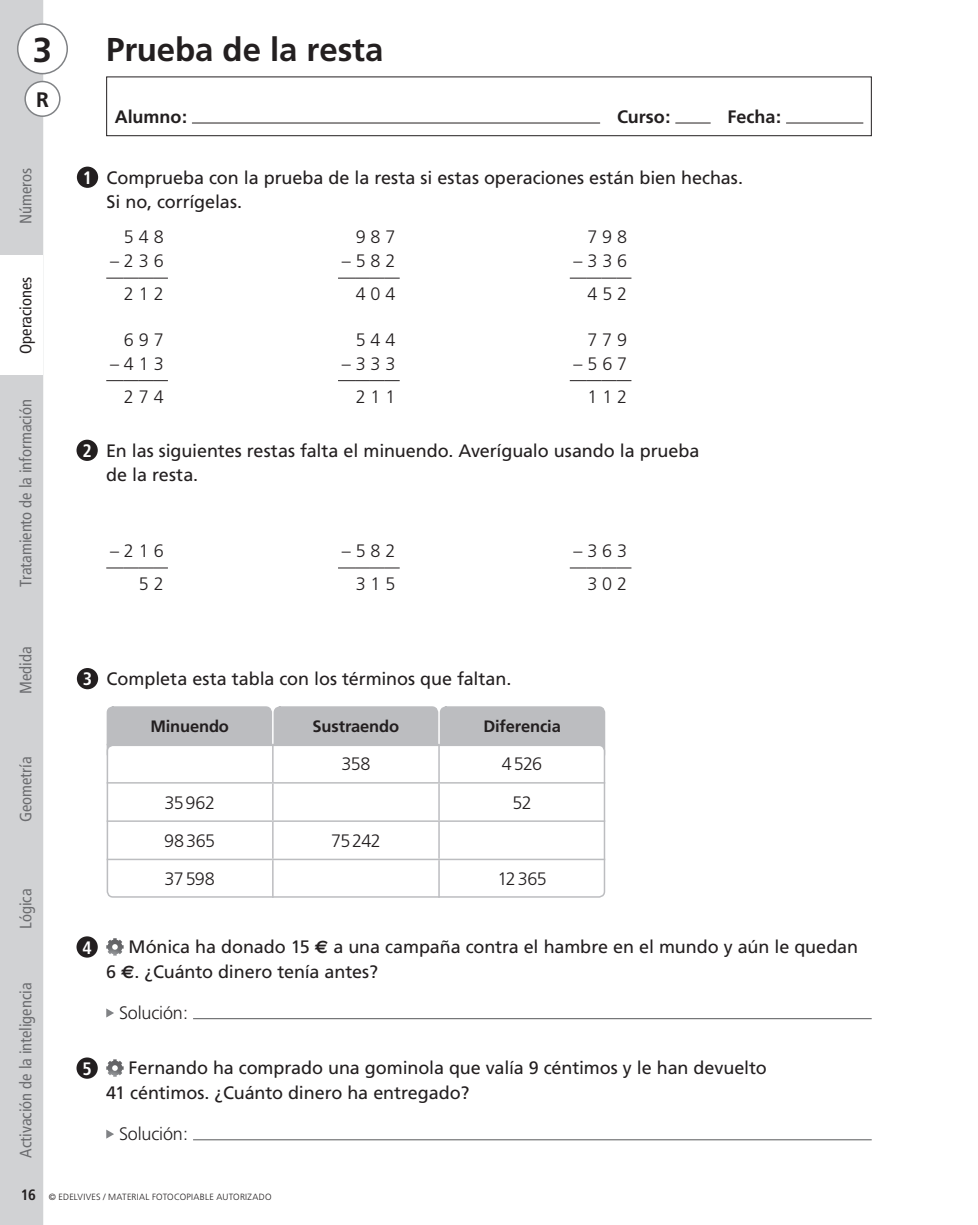
<style>
.page{position:relative;width:978px;height:1225px;background:#fff}
.page>*{position:absolute;margin:0;border:0;box-sizing:border-box;transform-origin:0 0}
.t1{font:700 34.5px "Frutiger";color:#231f20}
.t2{font:700 33px "Frutiger";letter-spacing:-.005em;color:#231f20}
.t3{font:700 21px "Frutiger";color:#231f20}
.t4{font:18px/24.8px "Frutiger";letter-spacing:-.005em;color:#231f20}
.t5{font:300 18px/24.3px "Frutiger";letter-spacing:.27em;color:#231f20;text-align:right}
.t6{font:700 18px "Frutiger";letter-spacing:-.005em;color:#231f20}
.t7{font:300 18px "Frutiger";letter-spacing:-.01em;color:#231f20}
.t8{font:700 condensed 18px "Frutiger";color:#fff}
.t9{font:condensed 16.5px "Frutiger";color:#6c6d70}
.t10{font:700 16.5px "Frutiger";letter-spacing:-.01em;color:#231f20}
.t11{font:condensed 16.5px "Frutiger";color:#231f20}
.t12{font:300 9px "Frutiger";letter-spacing:.03em;color:#231f20}
.s1{font-weight:700;font-stretch:condensed;color:#fff}
.s2{font-family:"Euro Sans";font-weight:700}
.s3{font-weight:700;font-stretch:condensed;font-size:15px}
</style>
<div class="page">
<hr style="left:42px;top:0;width:1px;height:1224px;background:#d1d2d4">
<div style="left:0;top:0;width:42px;height:1224px;background:#d1d2d4"></div>
<div style="left:18px;top:24px;width:49px;height:50px;background:#fff;border-radius:50%"></div>
<div style="left:17px;top:23px;width:51px;height:51px;border:2px solid #808285;border-radius:50%"></div>
<div style="left:25px;top:82px;width:35px;height:34px;background:#fff;border-radius:50%"></div>
<div style="left:24px;top:81px;width:37px;height:36px;border:2px solid #808285;border-radius:50%"></div>
<div style="left:106px;top:76px;width:766px;height:60px;border:1px solid #231f20"></div>
<hr style="left:192px;top:123px;width:408px;height:1px;background:#231f20">
<hr style="left:676px;top:123px;width:34px;height:1px;background:#231f20">
<hr style="left:786px;top:123px;width:77px;height:1px;background:#231f20">
<div style="left:0;top:256px;width:42px;height:119px;background:#fff"></div>
<div style="left:77px;top:167px;width:21px;height:21px;background:#231f20;border-radius:50%"></div>
<img style="left:106px;top:938px;width:18px;height:17px">
<svg style="left:106px;top:1008px;width:8px;height:9px"></svg>
<hr style="left:193px;top:1018px;width:679px;height:1px;background:#57585a">
<div style="left:76px;top:936px;width:22px;height:21px;background:#231f20;border-radius:50%"></div>
<img style="left:106px;top:1059px;width:18px;height:17px">
<svg style="left:106px;top:1129px;width:8px;height:9px"></svg>
<hr style="left:193px;top:1139px;width:679px;height:1px;background:#57585a">
<div style="left:76px;top:1057px;width:22px;height:21px;background:#231f20;border-radius:50%"></div>
<div style="left:77px;top:668px;width:21px;height:21px;background:#231f20;border-radius:50%"></div>
<div style="left:107px;top:707px;width:164px;height:52px;background:#bcbdc0;border-radius:6px"></div>
<div style="left:107px;top:706px;width:165px;height:54px;border:2px solid #bcbdc0;border-radius:6px"></div>
<div style="left:274px;top:707px;width:163px;height:52px;background:#bcbdc0;border-radius:6px"></div>
<div style="left:274px;top:706px;width:164px;height:54px;border:2px solid #bcbdc0;border-radius:6px"></div>
<div style="left:440px;top:707px;width:164px;height:52px;background:#bcbdc0;border-radius:6px"></div>
<div style="left:440px;top:706px;width:165px;height:54px;border:2px solid #bcbdc0;border-radius:6px"></div>
<div style="left:107px;top:745px;width:497px;height:152px;background:#fff;border-radius:6px"></div>
<div style="left:107px;top:744px;width:498px;height:153px;border:2px solid #bcbdc0;border-radius:6px"></div>
<hr style="left:107px;top:744px;width:166px;height:1px;background:#bcbdc0">
<hr style="left:273px;top:744px;width:167px;height:1px;background:#bcbdc0">
<hr style="left:272px;top:745px;width:2px;height:37px;background:#bcbdc0">
<hr style="left:438px;top:745px;width:2px;height:37px;background:#bcbdc0">
<hr style="left:272px;top:783px;width:2px;height:37px;background:#bcbdc0">
<hr style="left:438px;top:783px;width:2px;height:37px;background:#bcbdc0">
<hr style="left:272px;top:822px;width:2px;height:36px;background:#bcbdc0">
<hr style="left:438px;top:822px;width:2px;height:36px;background:#bcbdc0">
<hr style="left:272px;top:860px;width:2px;height:37px;background:#bcbdc0">
<hr style="left:438px;top:860px;width:2px;height:37px;background:#bcbdc0">
<hr style="left:107px;top:782px;width:166px;height:1px;background:#bcbdc0">
<hr style="left:273px;top:782px;width:166px;height:1px;background:#bcbdc0">
<hr style="left:439px;top:782px;width:166px;height:1px;background:#bcbdc0">
<hr style="left:107px;top:820px;width:166px;height:2px;background:#bcbdc0">
<hr style="left:273px;top:820px;width:166px;height:2px;background:#bcbdc0">
<hr style="left:439px;top:820px;width:166px;height:2px;background:#bcbdc0">
<hr style="left:107px;top:858px;width:166px;height:2px;background:#bcbdc0">
<hr style="left:273px;top:858px;width:166px;height:2px;background:#bcbdc0">
<hr style="left:439px;top:858px;width:166px;height:2px;background:#bcbdc0">
<svg style="left:106px;top:278px;width:62px;height:1px"></svg>
<svg style="left:338px;top:278px;width:62px;height:1px"></svg>
<svg style="left:570px;top:278px;width:61px;height:1px"></svg>
<svg style="left:106px;top:380px;width:62px;height:1px"></svg>
<svg style="left:338px;top:380px;width:62px;height:1px"></svg>
<svg style="left:570px;top:380px;width:61px;height:1px"></svg>
<div style="left:76px;top:439px;width:22px;height:22px;background:#231f20;border-radius:50%"></div>
<svg style="left:106px;top:567px;width:62px;height:1px"></svg>
<svg style="left:338px;top:567px;width:62px;height:1px"></svg>
<svg style="left:570px;top:567px;width:61px;height:1px"></svg>
<h1 class="t1" style="left:33px;top:30px;width:21px">3</h1>
<h2 class="t2" style="left:106px;top:30px;width:279px">Prueba de la resta</h2>
<p class="t3" style="left:36px;top:87px;width:14px">R</p>
<p class="t9" style="left:16px;top:224px;width:58px;rotate:-90deg">Números</p>
<p class="t11" style="left:16px;top:354px;width:79px;rotate:-90deg">Operaciones</p>
<p class="t9" style="left:16px;top:586px;width:189px;rotate:-90deg">Tratamiento de la información</p>
<p class="t9" style="left:16px;top:694px;width:49px;rotate:-90deg">Medida</p>
<p class="t9" style="left:16px;top:822px;width:67px;rotate:-90deg">Geometría</p>
<p class="t9" style="left:16px;top:929px;width:42px;rotate:-90deg">Lógica</p>
<p class="t6" style="left:115px;top:106px;width:74px">Alumno:</p>
<p class="t6" style="left:617px;top:106px;width:55px">Curso:</p>
<p class="t6" style="left:727px;top:106px;width:55px">Fecha:</p>
<p class="t8" style="left:83px;top:167px;width:11px">1</p>
<p class="t8" style="left:82px;top:440px;width:11px">2</p>
<p class="t4" style="left:107px;top:165px;width:638px">Comprueba con la prueba de la resta si estas operaciones están bien hechas.<br>Si no, corrígelas.</p>
<p class="t5" style="left:110px;top:225px;width:55px">548 –236</p>
<p class="t5" style="left:124px;top:282px;width:41px">212</p>
<p class="t5" style="left:110px;top:327px;width:55px">697 –413</p>
<p class="t5" style="left:124px;top:384px;width:41px">274</p>
<p class="t5" style="left:342px;top:225px;width:55px">987 –582</p>
<p class="t5" style="left:356px;top:282px;width:41px">404</p>
<p class="t5" style="left:342px;top:327px;width:55px">544 –333</p>
<p class="t5" style="left:356px;top:384px;width:41px">211</p>
<p class="t5" style="left:573px;top:225px;width:55px">798 –336</p>
<p class="t5" style="left:587px;top:282px;width:41px">452</p>
<p class="t5" style="left:573px;top:327px;width:55px">779 –567</p>
<p class="t5" style="left:587px;top:384px;width:41px">112</p>
<p class="t4" style="left:106px;top:438px;width:595px">En las siguientes restas falta el minuendo. Averígualo usando la prueba de la resta.</p>
<p class="t5" style="left:110px;top:535px;width:55px;line-height:32.7px">–216<br>5 2</p>
<p class="t5" style="left:342px;top:535px;width:55px;line-height:32.7px">–582<br>315</p>
<p class="t5" style="left:573px;top:535px;width:55px;line-height:32.7px">–363<br>302</p>
<p class="t4" style="left:83px;top:666px;width:430px"><span class="s1">3</span> Completa esta tabla con los términos que faltan.</p>
<p class="t10" style="left:150px;top:716px;width:80px">Minuendo</p>
<p class="t10" style="left:313px;top:716px;width:88px">Sustraendo</p>
<p class="t10" style="left:483px;top:716px;width:79px">Diferencia</p>
<p class="t5" style="left:341px;top:752px;width:31px">358</p>
<p class="t5" style="left:502px;top:752px;width:42px">4 526</p>
<p class="t5" style="left:164px;top:790px;width:52px">35 962</p>
<p class="t5" style="left:512px;top:790px;width:21px">52</p>
<p class="t5" style="left:164px;top:829px;width:52px">98 365</p>
<p class="t5" style="left:331px;top:829px;width:51px">75 242</p>
<p class="t5" style="left:165px;top:867px;width:52px">37 598</p>
<p class="t5" style="left:497px;top:867px;width:51px">12 365</p>
<p class="t4" style="left:106px;top:934px;width:753px;text-indent:22px">Mónica ha donado 15 <span class="s2">€</span> a una campaña contra el hambre en el mundo y aún le quedan<br>6 <span class="s2">€</span>. ¿Cuánto dinero tenía antes?</p>
<p class="t7" style="left:119px;top:1002px;width:71px">Solución:</p>
<p class="t8" style="left:82px;top:936px;width:11px">4</p>
<p class="t9" style="left:16px;top:1157px;width:176px;rotate:-90deg">Activación de la inteligencia</p>
<p class="t12" style="left:21px;top:1191px;width:252px"><span class="s3">16</span> © EDELVIVES / MATERIAL FOTOCOPIABLE AUTORIZADO</p>
<p class="t4" style="left:106px;top:1056px;width:662px;text-indent:22px">Fernando ha comprado una gominola que valía 9 céntimos y le han devuelto<br>41 céntimos. ¿Cuánto dinero ha entregado?</p>
<p class="t7" style="left:119px;top:1123px;width:71px">Solución:</p>
<p class="t8" style="left:82px;top:1058px;width:11px">5</p>
</div>
